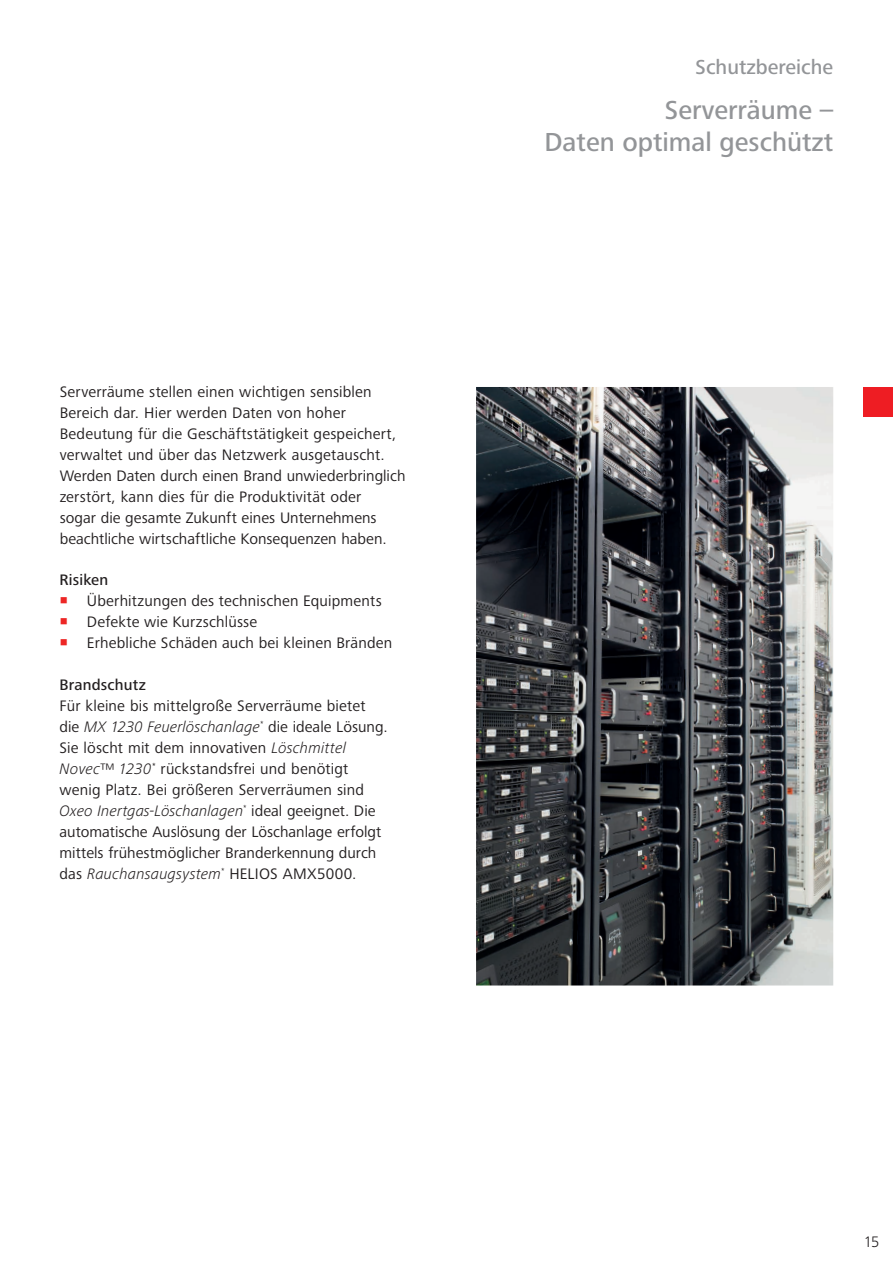
<style>
.page{position:relative;width:893px;height:1263px;background:#fff}
.page>*{position:absolute;margin:0;border:0;box-sizing:border-box;transform-origin:0 0}
.t1{font:500 27px/32.4px "Frutiger Next Pro";color:#939598;text-align:right}
.t2{font:500 21px "Frutiger Next Pro";color:#939598}
.t3{font:15.75px/21px "Frutiger Next Pro";letter-spacing:.01em;color:#231f20}
.t4{font:500 15.75px "Frutiger Next Pro";letter-spacing:.01em;color:#231f20}
.t5{font:300 15.75px "Frutiger Next Pro";color:#231f20}
.s1{font-weight:300;font-style:italic}
</style>
<div class="page">
<img style="left:476px;top:387px;width:357px;height:598px">
<div style="left:863px;top:387px;width:30px;height:30px;background:#ee1d23"></div>
<p class="t3" style="left:60px;top:381px;width:347px">Serverräume stellen einen wichtigen sensiblen Bereich dar. Hier werden Daten von hoher Bedeutung für die Geschäftstätigkeit gespeichert, verwaltet und über das Netzwerk ausgetauscht.<br>Werden Daten durch einen Brand unwiederbringlich zerstört, kann dies für die Produktivität oder<br>sogar die gesamte Zukunft eines Unternehmens beachtliche wirtschaftliche Konsequenzen haben.</p>
<p class="t4" style="left:60px;top:571px;width:50px">Risiken</p>
<p class="t3" style="left:87px;top:591px;width:307px">Überhitzungen des technischen Equipments<br>Defekte wie Kurzschlüsse<br>Erhebliche Schäden auch bei kleinen Bränden</p>
<p class="t4" style="left:60px;top:676px;width:88px">Brandschutz</p>
<p class="t3" style="left:60px;top:696px;width:330px">Für kleine bis mittelgroße Serverräume bietet die <span class="s1">MX 1230 Feuerlöschanlage</span><sup>*</sup> die ideale Lösung.<br>Sie löscht mit dem innovativen <span class="s1">Löschmittel Novec™ 1230</span><sup>*</sup> rückstandsfrei und benötigt wenig Platz. Bei größeren Serverräumen sind <span class="s1">Oxeo Inertgas-Löschanlagen</span><sup>*</sup> ideal geeignet. Die automatische Auslösung der Löschanlage erfolgt mittels frühestmöglicher Branderkennung durch das <span class="s1">Rauchansaugsystem</span><sup>*</sup> HELIOS AMX5000.</p>
<h2 class="t2" style="left:695px;top:55px;width:140px">Schutzbereiche</h2>
<h1 class="t1" style="left:544px;top:94px;width:290px">Serverräume –<br>Daten optimal geschützt</h1>
<p class="t5" style="left:864px;top:1233px;width:17px">15</p>
</div>
